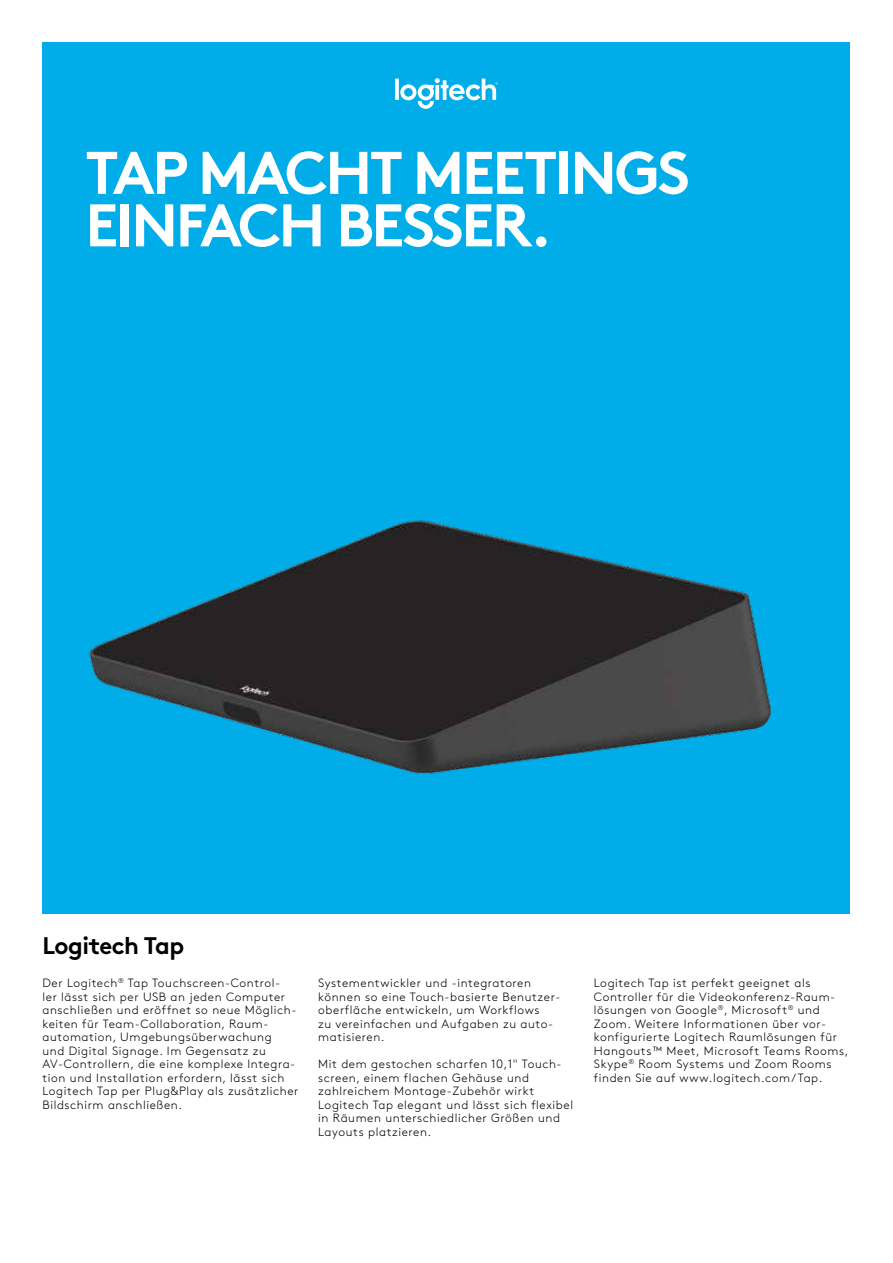
<style>
.page{position:relative;width:893px;height:1263px;background:#fff}
.page>*{position:absolute;margin:0;border:0;box-sizing:border-box;transform-origin:0 0}
.t1{font:700 60px/52.5px "Brown Pro";letter-spacing:-.04em;color:#fff}
.t2{font:700 24px "Brown Pro";letter-spacing:-.025em;color:#000}
.t3{font:300 12px/13.5px "Brown Pro";letter-spacing:.05em;color:#000}
</style>
<div class="page">
<div style="left:43px;top:43px;width:807px;height:871px;background:#00ade9"></div>
<img style="left:88px;top:520px;width:683px;height:254px">
<svg style="left:395px;top:78px;width:103px;height:31px"></svg>
<h1 class="t1" style="left:85px;top:140px;width:606px">TAP MACHT MEETINGS<br>EINFACH BESSER.</h1>
<h2 class="t2" style="left:43px;top:926px;width:143px">Logitech Tap</h2>
<p class="t3" style="left:43px;top:975px;width:257px">Der Logitech<sup>®</sup> Tap Touchscreen-Control-<br>ler lässt sich per USB an jeden Computer anschließen und eröffnet so neue Möglich&shy;keiten für Team-Collaboration, Raum&shy;automation, Umgebungsüberwachung<br>und Digital Signage. Im Gegensatz zu AV-Controllern, die eine komplexe Integra&shy;tion und Installation erfordern, lässt sich Logitech Tap per Plug&amp;Play als zusätzlicher Bildschirm anschließen.</p>
<p class="t3" style="left:318px;top:975px;width:244px">Systementwickler und -integratoren können so eine Touch-basierte Benutzer&shy;oberfläche entwickeln, um Workflows<br>zu vereinfachen und Aufgaben zu auto&shy;matisieren.</p>
<p class="t3" style="left:318px;top:1056px;width:256px">Mit dem gestochen scharfen 10,1" Touch&shy;screen, einem flachen Gehäuse und zahlreichem Montage-Zubehör wirkt Logitech Tap elegant und lässt sich flexibel in Räumen unterschiedlicher Größen und Layouts platzieren.</p>
<p class="t3" style="left:594px;top:975px;width:256px">Logitech Tap ist perfekt geeignet als Controller für die Videokonferenz-Raum&shy;lösungen von Google<sup>®</sup>, Microsoft<sup>®</sup> und Zoom. Weitere Informationen über vor&shy;konfigurierte Logitech Raumlösungen für Hangouts™ Meet, Microsoft Teams Rooms, Skype<sup>®</sup> Room Systems und Zoom Rooms finden Sie auf www.logitech.com/Tap.</p>
</div>
